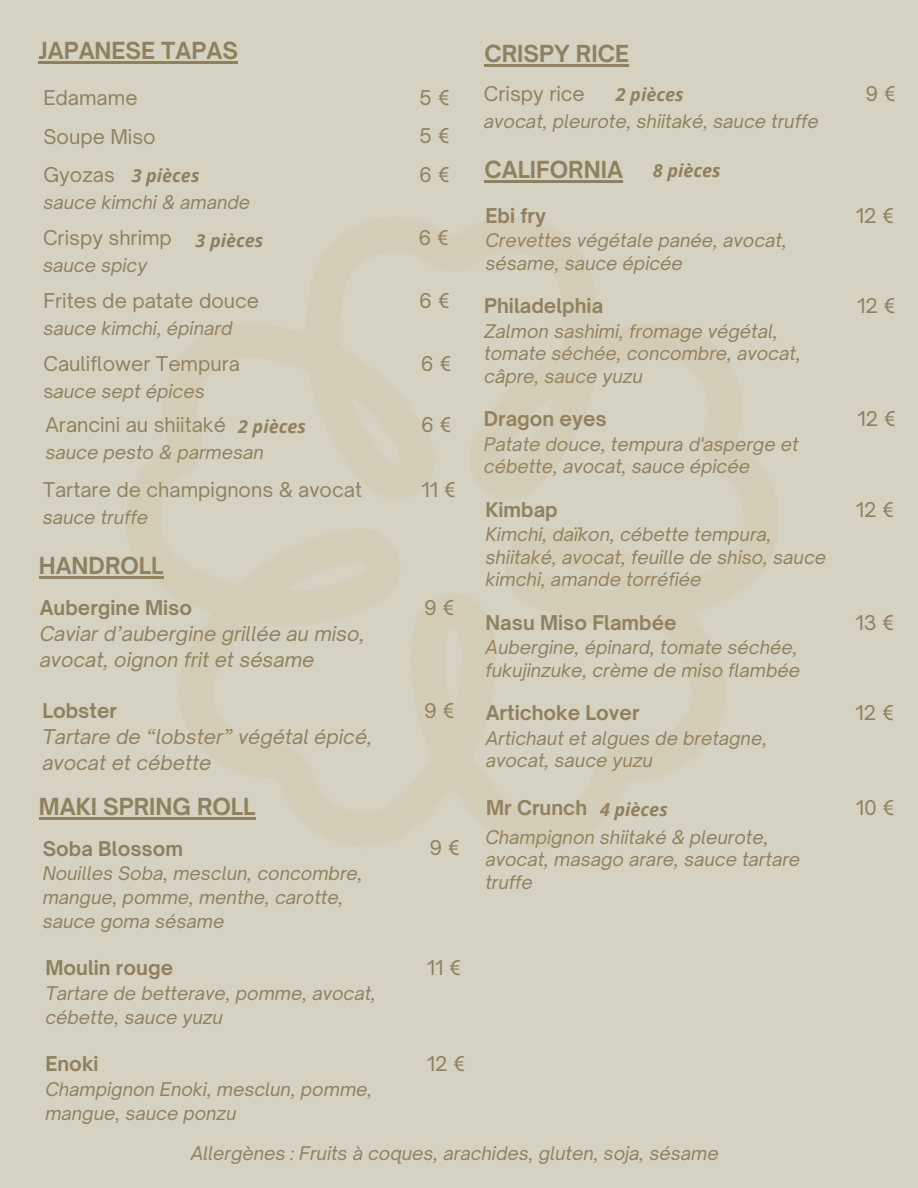
<style>
.page{position:relative;width:918px;height:1188px;background:#d6d2c1}
.page>*{position:absolute;margin:0;border:0;box-sizing:border-box;transform-origin:0 0}
.t1{font:700 22.5px "Open Sauce One";color:#8f805f}
.t2{font:19.5px "Open Sauce One";color:#8f805f}
.t3{font:700 19.5px "Open Sauce One";color:#8f805f}
.t4{font:italic 19.5px/25.8px "Open Sauce One";color:#8f805f}
.t5{font:italic 18px/22.5px "Open Sauce One";color:#8f805f}
.t6{font:italic 700 18px "Open Sans";color:#8f805f}
.s1{font-style:normal}
</style>
<div class="page">
<hr style="left:39px;top:61px;width:199px;height:2px;background:#8f805f">
<hr style="left:39px;top:817px;width:217px;height:3px;background:#8f805f">
<hr style="left:39px;top:577px;width:125px;height:2px;background:#8f805f">
<p class="t1" style="left:39px;top:36px;width:201px">JAPANESE TAPAS</p>
<p class="t2" style="left:44px;top:85px;width:96px">Edamame</p>
<p class="t2" style="left:419px;top:85px;width:32px">5 €</p>
<p class="t2" style="left:44px;top:124px;width:114px">Soupe Miso</p>
<p class="t2" style="left:419px;top:124px;width:32px">5 €</p>
<p class="t2" style="left:43px;top:162px;width:73px">Gyozas</p>
<p class="t6" style="left:132px;top:163px;width:69px">3 pièces</p>
<p class="t5" style="left:43px;top:191px;width:208px">sauce kimchi &amp; amande</p>
<p class="t2" style="left:419px;top:162px;width:32px">6 €</p>
<p class="t2" style="left:43px;top:225px;width:130px">Crispy shrimp</p>
<p class="t2" style="left:418px;top:225px;width:32px">6 €</p>
<p class="t5" style="left:43px;top:254px;width:106px">sauce spicy</p>
<p class="t6" style="left:196px;top:228px;width:69px">3 pièces</p>
<p class="t2" style="left:43px;top:289px;width:217px">Frites de patate douce</p>
<p class="t2" style="left:419px;top:289px;width:32px">6 €</p>
<p class="t5" style="left:43px;top:317px;width:190px">sauce kimchi, épinard</p>
<p class="t2" style="left:44px;top:352px;width:198px">Cauliflower Tempura</p>
<p class="t5" style="left:44px;top:380px;width:163px"><span class="s1">s</span>auce sept épices</p>
<p class="t2" style="left:421px;top:352px;width:32px">6 €</p>
<p class="t2" style="left:45px;top:413px;width:182px">Arancini au shiitaké</p>
<p class="t2" style="left:421px;top:413px;width:32px">6 €</p>
<p class="t5" style="left:45px;top:441px;width:220px">sauce pesto &amp; parmesan</p>
<p class="t6" style="left:238px;top:413px;width:69px">2 pièces</p>
<p class="t2" style="left:43px;top:478px;width:321px">Tartare de champignons &amp; avocat</p>
<p class="t2" style="left:421px;top:478px;width:36px">11 €</p>
<p class="t5" style="left:43px;top:506px;width:107px">sauce truffe</p>
<p class="t1" style="left:39px;top:552px;width:126px">HANDROLL</p>
<p class="t3" style="left:40px;top:596px;width:154px">Aubergine Miso</p>
<p class="t2" style="left:424px;top:595px;width:32px">9 €</p>
<p class="t4" style="left:40px;top:621px;width:327px">Caviar d’aubergine grillée au miso, avocat, oignon frit et sésame</p>
<p class="t3" style="left:42px;top:699px;width:76px">Lobster</p>
<p class="t4" style="left:42px;top:724px;width:332px">Tartare de “lobster” végétal épicé, avocat et cébette</p>
<p class="t2" style="left:424px;top:698px;width:32px">9 €</p>
<p class="t1" style="left:39px;top:793px;width:218px">MAKI SPRING ROLL</p>
<p class="t3" style="left:43px;top:836px;width:142px">Soba Blossom</p>
<p class="t2" style="left:429px;top:836px;width:32px">9 €</p>
<p class="t5" style="left:43px;top:862px;width:322px;line-height:23.7px">Nouilles Soba, mesclun, concombre, mangue, pomme, menthe, carotte, sauce goma sésame</p>
<p class="t3" style="left:45px;top:956px;width:129px">Moulin rouge</p>
<p class="t5" style="left:45px;top:981px;width:332px;line-height:23.7px">Tartare de betterave, pomme, avocat, cébette, sauce yuzu</p>
<p class="t3" style="left:45px;top:1052px;width:55px">Enoki</p>
<p class="t5" style="left:45px;top:1077px;width:328px;line-height:23.7px">Champignon Enoki, mesclun, pomme, mangue, sauce ponzu</p>
<p class="t2" style="left:427px;top:955px;width:36px">11 €</p>
<p class="t2" style="left:427px;top:1051px;width:40px">12 €</p>
<p class="t1" style="left:484px;top:40px;width:146px">CRISPY RICE</p>
<p class="t2" style="left:484px;top:81px;width:102px">Crispy rice</p>
<p class="t5" style="left:484px;top:110px;width:336px">avocat, pleurote, shiitaké, sauce truffe</p>
<p class="t6" style="left:616px;top:82px;width:69px">2 pièces</p>
<p class="t2" style="left:866px;top:81px;width:32px">9 €</p>
<p class="t1" style="left:484px;top:156px;width:140px">CALIFORNIA</p>
<p class="t6" style="left:653px;top:158px;width:69px">8 pièces</p>
<p class="t3" style="left:486px;top:203px;width:62px">Ebi fry</p>
<p class="t5" style="left:486px;top:229px;width:303px">Crevettes végétale panée, avocat, sésame, sauce épicée</p>
<p class="t2" style="left:856px;top:203px;width:40px">12 €</p>
<p class="t3" style="left:484px;top:294px;width:120px">Philadelphia</p>
<p class="t2" style="left:857px;top:294px;width:40px">12 €</p>
<p class="t5" style="left:484px;top:320px;width:318px">Zalmon sashimi, fromage végétal, tomate séchée, concombre, avocat, câpre, sauce yuzu</p>
<p class="t3" style="left:484px;top:407px;width:124px">Dragon eyes</p>
<p class="t2" style="left:857px;top:407px;width:40px">12 €</p>
<p class="t5" style="left:484px;top:433px;width:316px">Patate douce, tempura d'asperge et cébette, avocat, sauce épicée</p>
<p class="t3" style="left:486px;top:497px;width:74px">Kimbap</p>
<p class="t2" style="left:856px;top:497px;width:40px">12 €</p>
<p class="t5" style="left:486px;top:523px;width:342px">Kimchi, daïkon, cébette tempura, shiitaké, avocat, feuille de shiso, sauce kimchi, amande torréfiée</p>
<p class="t3" style="left:486px;top:610px;width:193px">Nasu Miso Flambée</p>
<p class="t5" style="left:486px;top:636px;width:316px">Aubergine, épinard, tomate séchée, fukujinzuke, crème de miso flambée</p>
<p class="t3" style="left:486px;top:701px;width:155px">Artichoke Lover</p>
<p class="t5" style="left:486px;top:727px;width:283px">Artichaut et algues de bretagne, avocat, sauce yuzu</p>
<p class="t2" style="left:856px;top:610px;width:41px">13 €</p>
<p class="t2" style="left:856px;top:701px;width:40px">12 €</p>
<p class="t3" style="left:486px;top:796px;width:103px">Mr Crunch</p>
<p class="t6" style="left:600px;top:797px;width:69px">4 pièces</p>
<p class="t2" style="left:856px;top:796px;width:41px">10 €</p>
<p class="t5" style="left:485px;top:825px;width:316px">Champignon shiitaké &amp; pleurote, avocat, masago arare, sauce tartare truffe</p>
<p class="t5" style="left:191px;top:1142px;width:530px">Allergènes : Fruits à coques, arachides, gluten, soja, sésame</p>
</div>
